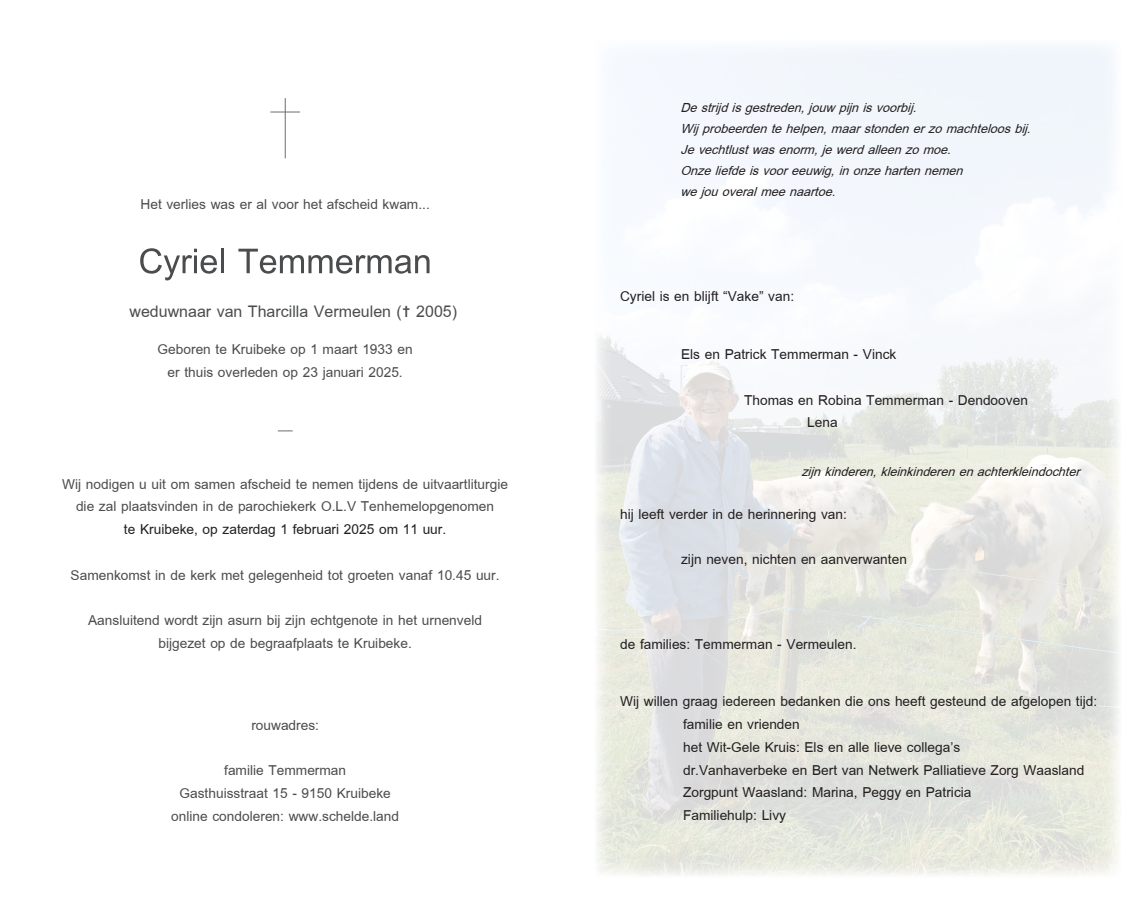
<style>
.page{position:relative;width:1141px;height:918px;background:#fff}
.page>*{position:absolute;margin:0;border:0;box-sizing:border-box;transform-origin:0 0}
.t1{font:52.5px "Browallia New";color:#4b4c4d}
.t2{font:24.5px "Browallia New";color:#4b4c4d}
.t3{font:21px "Browallia New";color:#231f20}
.t4{font:21px "Browallia New";color:#4b4c4d}
.t5{font:italic 19.25px "Browallia New";color:#231f20}
.s1{font-family:"Mortbats";font-size:15.75px}
</style>
<div class="page">
<img style="left:597px;top:47px;width:522px;height:828px">
<svg style="left:278px;top:430px;width:15px;height:1px"></svg>
<hr style="left:285px;top:98px;width:1px;height:60px;background:#6c6d70">
<hr style="left:270px;top:112px;width:30px;height:1px;background:#6c6d70">
<p class="t4" style="left:140px;top:190px;width:291px">Het verlies was er al voor het afscheid kwam...</p>
<p class="t1" style="left:138px;top:228px;width:295px">Cyriel Temmerman</p>
<p class="t2" style="left:130px;top:296px;width:329px">weduwnaar van Tharcilla Vermeulen (<span class="s1">x</span> 2005)</p>
<p class="t4" style="left:158px;top:336px;width:257px">Geboren te Kruibeke op 1 maart 1933 en</p>
<p class="t4" style="left:168px;top:358px;width:237px">er thuis overleden op 23 januari 2025.</p>
<p class="t4" style="left:62px;top:470px;width:447px">Wij nodigen u uit om samen afscheid te nemen tijdens de uitvaartliturgie</p>
<p class="t4" style="left:76px;top:493px;width:420px">die zal plaatsvinden in de parochiekerk O.L.V Tenhemelopgenomen</p>
<p class="t3" style="left:124px;top:516px;width:324px">te Kruibeke, op zaterdag 1 februari 2025 om 11 uur.</p>
<p class="t4" style="left:71px;top:561px;width:431px">Samenkomst in de kerk met gelegenheid tot groeten vanaf 10.45 uur.</p>
<p class="t4" style="left:88px;top:607px;width:395px">Aansluitend wordt zijn asurn bij zijn echtgenote in het urnenveld</p>
<p class="t4" style="left:158px;top:630px;width:255px">bijgezet op de begraafplaats te Kruibeke.</p>
<p class="t4" style="left:251px;top:711px;width:69px">rouwadres:</p>
<p class="t4" style="left:224px;top:757px;width:123px">familie Temmerman</p>
<p class="t4" style="left:179px;top:780px;width:213px">Gasthuisstraat 15 - 9150 Kruibeke</p>
<p class="t4" style="left:171px;top:802px;width:229px">online condoleren: www.schelde.land</p>
<p class="t5" style="left:680px;top:95px;width:244px">Destrijdisgestreden,jouwpijnisvoorbij.</p>
<p class="t5" style="left:680px;top:116px;width:358px">Wijprobeerdentehelpen,maarstondenerzomachteloosbij.</p>
<p class="t5" style="left:680px;top:137px;width:279px">Jevechtlustwasenorm,jewerdalleenzomoe.</p>
<p class="t5" style="left:680px;top:158px;width:290px">Onzeliefdeisvooreeuwig,inonzehartennemen</p>
<p class="t5" style="left:680px;top:179px;width:163px">wejouoveralmeenaartoe.</p>
<p class="t3" style="left:620px;top:282px;width:176px">Cyriel is en blijft “Vake” van:</p>
<p class="t3" style="left:681px;top:341px;width:217px">Els en Patrick Temmerman - Vinck</p>
<p class="t3" style="left:744px;top:386px;width:285px">Thomas en Robina Temmerman - Dendooven</p>
<p class="t3" style="left:807px;top:409px;width:32px">Lena</p>
<p class="t5" style="left:801px;top:459px;width:287px">zijnkinderen,kleinkinderenenachterkleindochter</p>
<p class="t3" style="left:620px;top:501px;width:228px">hij leeft verder in de herinnering van:</p>
<p class="t3" style="left:681px;top:546px;width:227px">zijn neven, nichten en aanverwanten</p>
<p class="t3" style="left:620px;top:630px;width:238px">de families: Temmerman - Vermeulen.</p>
<p class="t3" style="left:620px;top:688px;width:479px">Wij willen graag iedereen bedanken die ons heeft gesteund de afgelopen tijd:</p>
<p class="t3" style="left:683px;top:711px;width:118px">familie en vrienden</p>
<p class="t3" style="left:683px;top:734px;width:279px">het Wit-Gele Kruis: Els en alle lieve collega’s</p>
<p class="t3" style="left:683px;top:756px;width:403px">dr.Vanhaverbeke en Bert van Netwerk Palliatieve Zorg Waasland</p>
<p class="t3" style="left:683px;top:779px;width:290px">Zorgpunt Waasland: Marina, Peggy en Patricia</p>
<p class="t3" style="left:683px;top:802px;width:104px">Familiehulp: Livy</p>
</div>
